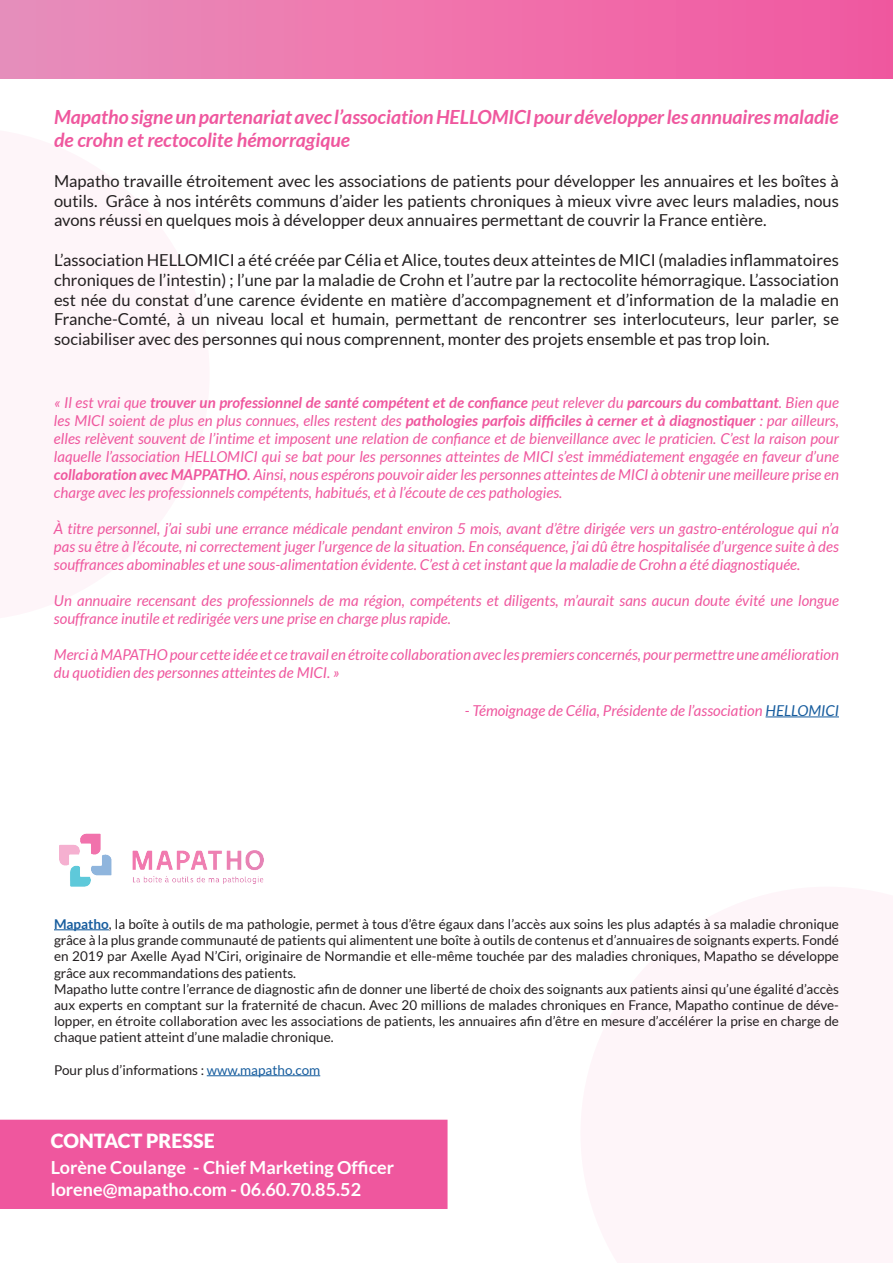
<style>
.page{position:relative;width:893px;height:1263px;background:#fff}
.page>*{position:absolute;margin:0;border:0;box-sizing:border-box;transform-origin:0 0}
.t1{font:italic 700 19.5px/23.4px "Lato";color:#ef579e}
.t2{font:900 19.5px "Lato";color:#fff}
.t3{font:700 18px/22.2px "Lato";color:#fff}
.t4{font:16.5px/19.8px "Lato";color:#231f20;text-align:justify}
.t5{font:italic 15px/18px "Lato";color:#ef579e;text-align:justify}
.t6{font:13.5px/16.2px "Lato";color:#231f20}
.s1{font-weight:700}
.s2{color:#175d9e}
.s3{font-weight:700;color:#175d9e}
</style>
<div class="page">
<div style="left:1px;top:1px;width:891px;height:78px;background:linear-gradient(to right,#e98fbb,#f358a0)"></div>
<hr style="left:765px;top:716px;width:74px;height:1px;background:#175d9e">
<div style="left:0;top:1120px;width:448px;height:89px;background:#ef579e"></div>
<hr style="left:54px;top:929px;width:55px;height:1px;background:#175d9e">
<hr style="left:207px;top:1075px;width:113px;height:1px;background:#175d9e">
<img style="left:59px;top:833px;width:205px;height:54px">
<h1 class="t1" style="left:54px;top:105px;width:786px">Mapatho signe un partenariat avec l’association HELLOMICI pour développer les annuaires maladie de crohn et rectocolite hémorragique</h1>
<p class="t4" style="left:54px;top:171px;width:786px">Mapatho travaille étroitement avec les associations de patients pour développer les annuaires et les boîtes à outils. Grâce à nos intérêts communs d’aider les patients chroniques à mieux vivre avec leurs maladies, nous avons réussi en quelques mois à développer deux annuaires permettant de couvrir la France entière.</p>
<p class="t4" style="left:54px;top:250px;width:786px">L’association HELLOMICI a été créée par Célia et Alice, toutes deux atteintes de MICI (maladies inflammatoires chroniques de l’intestin) ; l’une par la maladie de Crohn et l’autre par la rectocolite hémorragique. L’association est née du constat d’une carence évidente en matière d’accompagnement et d’information de la maladie en Franche-Comté, à un niveau local et humain, permettant de rencontrer ses interlocuteurs, leur parler, se sociabiliser avec des personnes qui nous comprennent, monter des projets ensemble et pas trop loin.</p>
<p class="t5" style="left:54px;top:393px;width:786px">« Il est vrai que <span class="s1">trouver un professionnel de santé compétent et de confiance</span> peut relever du <span class="s1">parcours du combattant</span>. Bien que les MICI soient de plus en plus connues, elles restent des <span class="s1">pathologies parfois difficiles à cerner et à diagnostiquer</span> : par ailleurs, elles relèvent souvent de l’intime et imposent une relation de confiance et de bienveillance avec le praticien. C’est la raison pour laquelle l’association HELLOMICI qui se bat pour les personnes atteintes de MICI s’est immédiatement engagée en faveur d’une <span class="s1">collaboration avec MAPPATHO</span>. Ainsi, nous espérons pouvoir aider les personnes atteintes de MICI à obtenir une meilleure prise en charge avec les professionnels compétents, habitués, et à l’écoute de ces pathologies.</p>
<p class="t5" style="left:54px;top:519px;width:786px">À titre personnel, j’ai subi une errance médicale pendant environ 5 mois, avant d’être dirigée vers un gastro-entérologue qui n’a pas su être à l’écoute, ni correctement juger l’urgence de la situation. En conséquence, j’ai dû être hospitalisée d’urgence suite à des souffrances abominables et une sous-alimentation évidente. C’est à cet instant que la maladie de Crohn a été diagnostiquée.</p>
<p class="t5" style="left:54px;top:591px;width:786px">Un annuaire recensant des professionnels de ma région, compétents et diligents, m’aurait sans aucun doute évité une longue souffrance inutile et redirigée vers une prise en charge plus rapide.</p>
<p class="t5" style="left:54px;top:645px;width:786px">Merci à MAPATHO pour cette idée et ce travail en étroite collaboration avec les premiers concernés, pour permettre une amélioration du quotidien des personnes atteintes de MICI. »</p>
<p class="t5" style="left:465px;top:702px;width:376px">- Témoignage de Célia, Présidente de l’association <span class="s2">HELLOMICI</span></p>
<p class="t6" style="left:54px;top:916px;width:786px"><span class="s3">Mapatho</span>, la boîte à outils de ma pathologie, permet à tous d’être égaux dans l’accès aux soins les plus adaptés à sa maladie chronique grâce à la plus grande communauté de patients qui alimentent une boîte à outils de contenus et d’annuaires de soignants experts. Fondé en 2019 par Axelle Ayad N’Ciri, originaire de Normandie et elle-même touchée par des maladies chroniques, Mapatho se développe grâce aux recommandations des patients.<br>Mapatho lutte contre l’errance de diagnostic afin de donner une liberté de choix des soignants aux patients ainsi qu’une égalité d’accès aux experts en comptant sur la fraternité de chacun. Avec 20 millions de malades chroniques en France, Mapatho continue de déve&shy;lopper, en étroite collaboration avec les associations de patients, les annuaires afin d’être en mesure d’accélérer la prise en charge de chaque patient atteint d’une maladie chronique.</p>
<p class="t6" style="left:54px;top:1062px;width:268px">Pour plus d’informations : <span class="s2">www.mapatho.com</span></p>
<h1 class="t2" style="left:51px;top:1130px;width:165px">CONTACT PRESSE</h1>
<p class="t3" style="left:51px;top:1156px;width:345px">Lorène Coulange - Chief Marketing Officer lorene@mapatho.com - 06.60.70.85.52</p>
</div>
